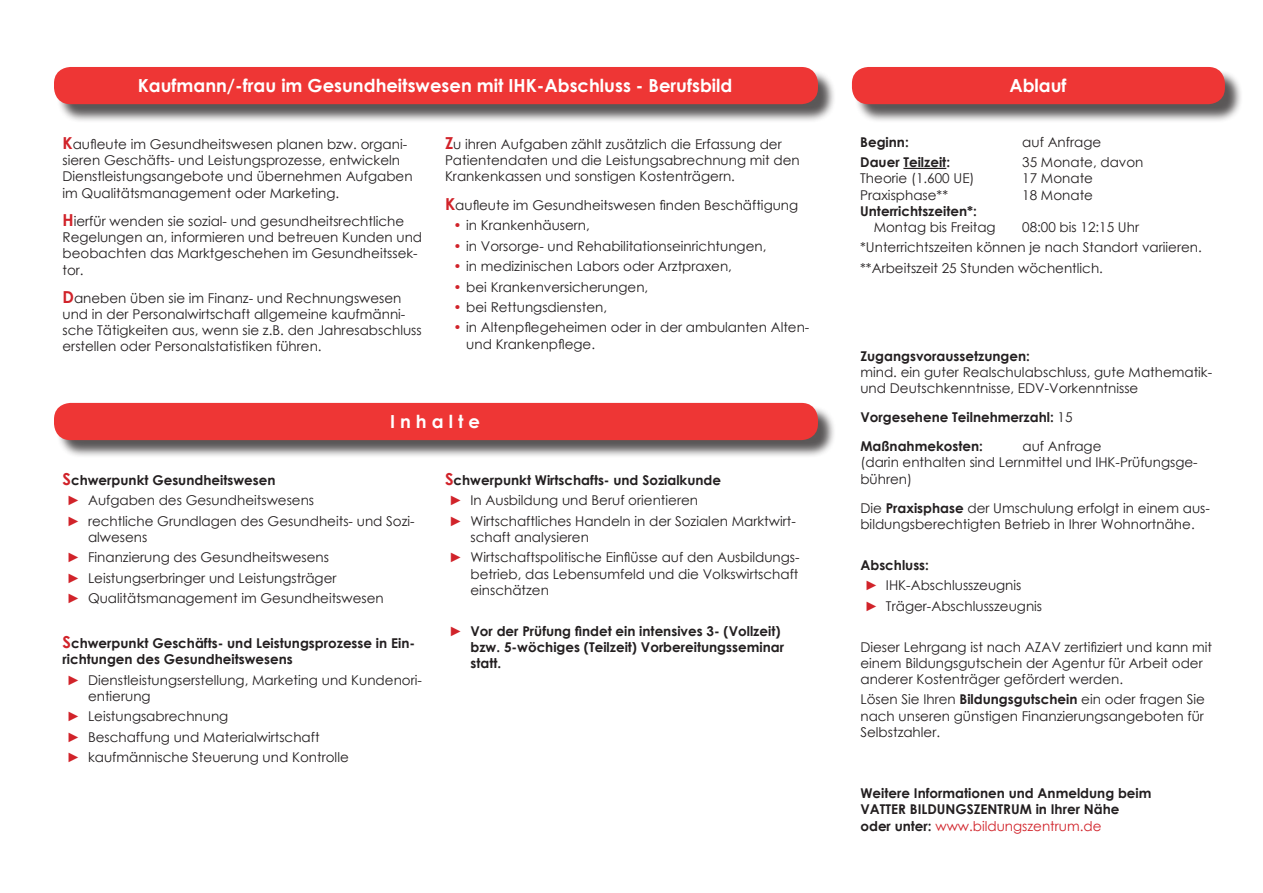
<style>
.page{position:relative;width:1263px;height:893px;background:#fff}
.page>*{position:absolute;margin:0;border:0;box-sizing:border-box;transform-origin:0 0}
.t1{font:700 18px "Century Gothic";color:#fff}
.t2{font:13.5px/16.2px "Century Gothic";color:#231f20}
.t3{font:700 13.5px/16.2px "Century Gothic";color:#231f20}
.t4{font:13.5px "Century Gothic";color:#d1232a}
.s1{font-weight:700;font-size:16.5px;color:#d1232a}
.s2{color:#d1232a}
.s3{font-size:16.5px;color:#d1232a}
.s4{font-weight:400;color:#d1232a}
.s5{font-weight:400}
.s6{font-weight:700}
.s7{font-weight:700;color:#231f20}
</style>
<div class="page">
<div style="left:854px;top:69px;width:389px;height:54px;background:#231f20;opacity:.75"></div>
<div style="left:852px;top:67px;width:373px;height:37px;background:#ee3635;border-radius:16px"></div>
<div style="left:56px;top:69px;width:781px;height:54px;background:#231f20;opacity:.75"></div>
<div style="left:54px;top:67px;width:764px;height:37px;background:#ee3635;border-radius:16px"></div>
<div style="left:56px;top:405px;width:781px;height:54px;background:#231f20;opacity:.75"></div>
<div style="left:54px;top:403px;width:764px;height:37px;background:#ee3635;border-radius:16px"></div>
<hr style="left:903px;top:168px;width:43px;height:1px;background:#231f20">
<p class="t1" style="left:138px;top:72px;width:596px">Kaufmann/-frau im Gesundheitswesen mit IHK-Abschluss - Berufsbild</p>
<p class="t1" style="left:1009px;top:72px;width:59px">Ablauf</p>
<p class="t2" style="left:63px;top:136px;width:352px"><span class="s1">K</span>aufleute im Gesundheitswesen planen bzw. organi&shy;sieren Geschäfts- und Leistungsprozesse, entwickeln Dienstleistungsangebote und übernehmen Aufgaben im Qualitätsmanagement oder Marketing.</p>
<p class="t2" style="left:63px;top:213px;width:361px"><span class="s1">H</span>ierfür wenden sie sozial- und gesundheitsrechtliche Regelungen an, informieren und betreuen Kunden und beobachten das Marktgeschehen im Gesundheitssek&shy;tor.</p>
<p class="t2" style="left:63px;top:290px;width:361px"><span class="s1">D</span>aneben üben sie im Finanz- und Rechnungswesen und in der Personalwirtschaft allgemeine kaufmänni&shy;sche Tätigkeiten aus, wenn sie z.B. den Jahresabschluss erstellen oder Personalstatistiken führen.</p>
<p class="t2" style="left:445px;top:136px;width:356px"><span class="s1">Z</span>u ihren Aufgaben zählt zusätzlich die Erfassung der<br>Patientendaten und die Leistungsabrechnung mit den<br>Krankenkassen und sonstigen Kostenträgern.</p>
<p class="t2" style="left:445px;top:196px;width:355px"><span class="s1">K</span>aufleute im Gesundheitswesen finden Beschäftigung</p>
<p class="t2" style="left:453px;top:217px;width:138px"><span class="s2">•</span> in Krankenhäusern,</p>
<p class="t2" style="left:453px;top:237px;width:314px"><span class="s2">•</span> in Vorsorge- und Rehabilitationseinrichtungen,</p>
<p class="t2" style="left:453px;top:258px;width:280px"><span class="s2">•</span> in medizinischen Labors oder Arztpraxen,</p>
<p class="t2" style="left:453px;top:278px;width:196px"><span class="s2">•</span> bei Krankenversicherungen,</p>
<p class="t2" style="left:453px;top:299px;width:155px"><span class="s2">•</span> bei Rettungsdiensten,</p>
<p class="t2" style="left:466px;top:319px;width:345px;text-indent:-13px"><span class="s2">•</span> in Altenpflegeheimen oder in der ambulanten Alten&shy;und Krankenpflege.</p>
<p class="t1" style="left:390px;top:408px;width:91px">I n h a l t e</p>
<p class="t3" style="left:63px;top:471px;width:214px"><span class="s3">S</span>chwerpunkt Gesundheitswesen</p>
<p class="t2" style="left:67px;top:492px;width:249px"><span class="s2">►</span> Aufgaben des Gesundheitswesens</p>
<p class="t2" style="left:88px;top:513px;width:328px;text-indent:-21px"><span class="s2">►</span> rechtliche Grundlagen des Gesundheits- und Sozi&shy;alwesens</p>
<p class="t2" style="left:67px;top:549px;width:264px"><span class="s2">►</span> Finanzierung des Gesundheitswesens</p>
<p class="t2" style="left:67px;top:570px;width:271px"><span class="s2">►</span> Leistungserbringer und Leistungsträger</p>
<p class="t2" style="left:67px;top:590px;width:318px"><span class="s2">►</span> Qualitätsmanagement im Gesundheitswesen</p>
<p class="t3" style="left:63px;top:634px;width:354px"><span class="s3">S</span>chwerpunkt Geschäfts- und Leistungsprozesse in Ein&shy;richtungen des Gesundheitswesens</p>
<p class="t2" style="left:88px;top:671px;width:335px;text-indent:-21px"><span class="s2">►</span> Dienstleistungserstellung, Marketing und Kundenori&shy;entierung</p>
<p class="t2" style="left:67px;top:708px;width:163px"><span class="s2">►</span> Leistungsabrechnung</p>
<p class="t2" style="left:67px;top:728px;width:254px"><span class="s2">►</span> Beschaffung und Materialwirtschaft</p>
<p class="t2" style="left:67px;top:749px;width:284px"><span class="s2">►</span> kaufmännische Steuerung und Kontrolle</p>
<p class="t3" style="left:445px;top:471px;width:278px"><span class="s3">S</span>chwerpunkt Wirtschafts- und Sozialkunde</p>
<p class="t2" style="left:449px;top:492px;width:250px"><span class="s2">►</span> In Ausbildung und Beruf orientieren</p>
<p class="t2" style="left:470px;top:513px;width:327px;text-indent:-21px"><span class="s2">►</span> Wirtschaftliches Handeln in der Sozialen Marktwirt&shy;schaft analysieren</p>
<p class="t2" style="left:470px;top:549px;width:331px;text-align:justify;text-indent:-21px"><span class="s2">►</span> Wirtschaftspolitische Einflüsse auf den Ausbildungs&shy;betrieb, das Lebensumfeld und die Volkswirtschaft einschätzen</p>
<p class="t3" style="left:470px;top:622px;width:315px;text-indent:-21px"><span class="s4">►</span> Vor der Prüfung findet ein intensives 3- (Vollzeit) bzw. 5-wöchiges (Teilzeit) Vorbereitungsseminar statt.</p>
<p class="t3" style="left:860px;top:133px;width:50px">Beginn:</p>
<p class="t2" style="left:1022px;top:134px;width:81px">auf Anfrage</p>
<p class="t3" style="left:860px;top:154px;width:91px">Dauer Teilzeit:</p>
<p class="t2" style="left:1022px;top:154px;width:123px">35 Monate, davon</p>
<p class="t2" style="left:860px;top:170px;width:116px">Theorie (1.600 UE)</p>
<p class="t2" style="left:1022px;top:170px;width:72px">17 Monate</p>
<p class="t2" style="left:860px;top:186px;width:89px">Praxisphase**</p>
<p class="t2" style="left:1022px;top:186px;width:72px">18 Monate</p>
<p class="t3" style="left:860px;top:202px;width:118px">Unterrichtszeiten*:</p>
<p class="t2" style="left:874px;top:219px;width:123px">Montag bis Freitag</p>
<p class="t2" style="left:1022px;top:219px;width:118px">08:00 bis 12:15 Uhr</p>
<p class="t2" style="left:860px;top:239px;width:343px">*Unterrichtszeiten können je nach Standort variieren.</p>
<p class="t2" style="left:860px;top:260px;width:244px">**Arbeitszeit 25 Stunden wöchentlich.</p>
<p class="t3" style="left:860px;top:347px;width:171px">Zugangsvoraussetzungen:</p>
<p class="t2" style="left:860px;top:364px;width:353px">mind. ein guter Realschulabschluss, gute Mathematik&shy;und Deutschkenntnisse, EDV-Vorkenntnisse</p>
<p class="t3" style="left:860px;top:409px;width:214px">Vorgesehene Teilnehmerzahl: <span class="s5">15</span></p>
<p class="t3" style="left:860px;top:438px;width:124px">Maßnahmekosten:</p>
<p class="t2" style="left:1022px;top:438px;width:81px">auf Anfrage</p>
<p class="t2" style="left:860px;top:454px;width:339px">(darin enthalten sind Lernmittel und IHK-Prüfungsge&shy;bühren)</p>
<p class="t2" style="left:860px;top:499px;width:351px">Die <span class="s6">Praxisphase</span> der Umschulung erfolgt in einem aus&shy;bildungsberechtigten Betrieb in Ihrer Wohnortnähe.</p>
<p class="t3" style="left:860px;top:556px;width:70px">Abschluss:</p>
<p class="t2" style="left:865px;top:577px;width:158px"><span class="s2">►</span> IHK-Abschlusszeugnis</p>
<p class="t2" style="left:865px;top:597px;width:179px"><span class="s2">►</span> Träger-Abschlusszeugnis</p>
<p class="t2" style="left:860px;top:638px;width:353px">Dieser Lehrgang ist nach AZAV zertifiziert und kann mit einem Bildungsgutschein der Agentur für Arbeit oder anderer Kostenträger gefördert werden.</p>
<p class="t2" style="left:860px;top:691px;width:346px;text-align:justify">Lösen Sie Ihren <span class="s6">Bildungsgutschein</span> ein oder fragen Sie nach unseren günstigen Finanzierungsangeboten für Selbstzahler.</p>
<p class="t3" style="left:860px;top:784px;width:293px">Weitere Informationen und Anmeldung beim</p>
<p class="t3" style="left:860px;top:801px;width:260px">VATTER BILDUNGSZENTRUM in Ihrer Nähe</p>
<p class="t4" style="left:860px;top:816px;width:243px"><span class="s7">oder unter:</span> www.bildungszentrum.de</p>
</div>
